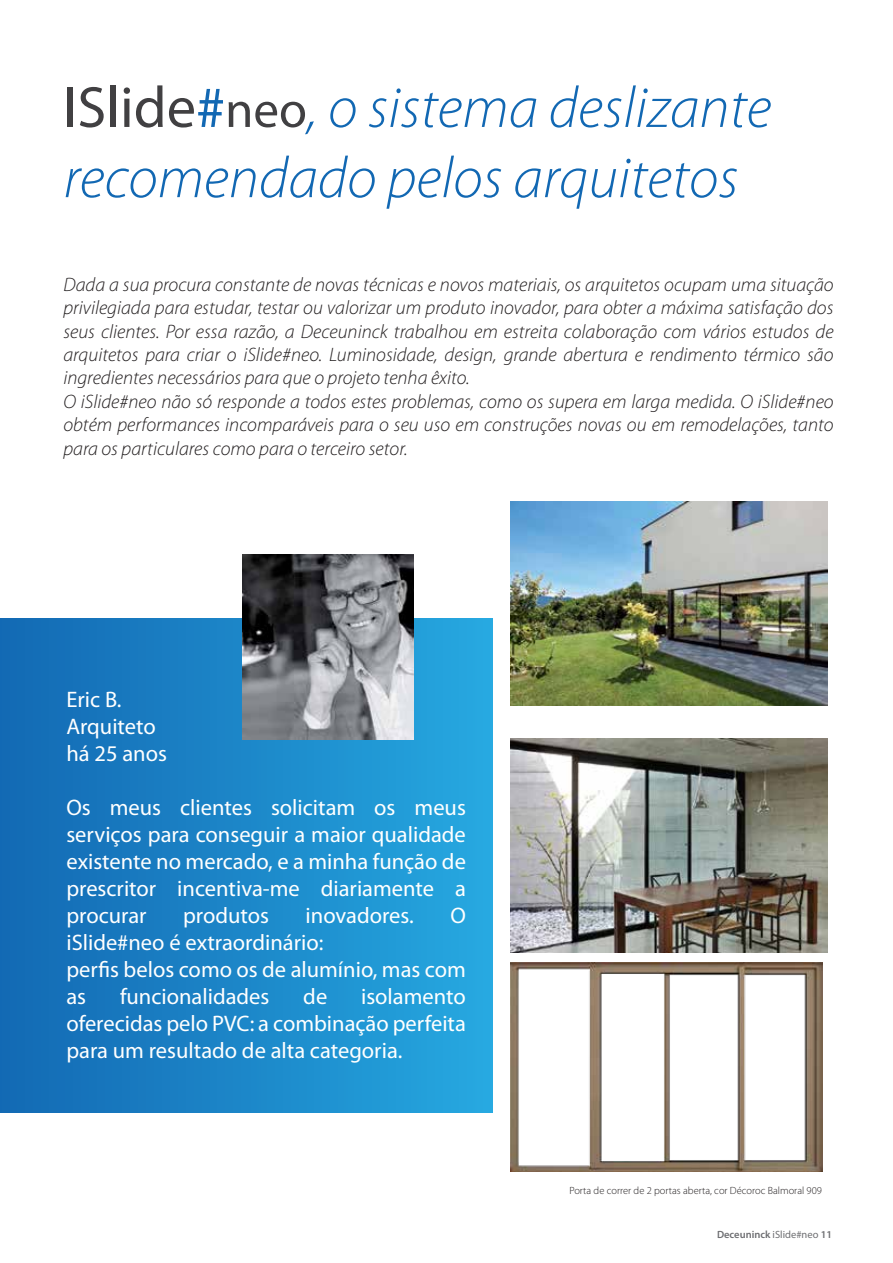
<style>
.page{position:relative;width:893px;height:1263px;background:#fff}
.page>*{position:absolute;margin:0;border:0;box-sizing:border-box;transform-origin:0 0}
.t1{font:italic 300 58.5px/70.2px "Myriad Pro";color:#1268b3}
.t2{font:22.5px/27px "Myriad Pro";color:#fff}
.t3{font:italic 300 19.5px/23.4px "Myriad Pro";color:#231f20}
.t4{font:300 10.5px "Myriad Pro";color:#231f20}
.t5{font:600 10.5px "Myriad Pro";color:#6d6e71}
.s1{font-weight:400;font-style:normal;color:#414042}
.s2{font-weight:400;font-style:normal}
.s3{font-weight:400;font-style:normal;font-size:51px;color:#414042}
.s4{font-weight:400}
</style>
<div class="page">
<div style="left:0;top:619px;width:492px;height:494px;background:linear-gradient(to right,#1368b3,#26a8e0)"></div>
<img style="left:510px;top:502px;width:318px;height:203px">
<img style="left:242px;top:555px;width:171px;height:184px">
<img style="left:510px;top:739px;width:318px;height:213px">
<img style="left:510px;top:963px;width:313px;height:208px">
<h1 class="t1" style="left:63px;top:74px;width:709px"><span class="s1">ISlide</span><span class="s2">#</span><span class="s3">neo</span>, o sistema deslizante recomendado pelos arquitetos</h1>
<p class="t3" style="left:63px;top:273px;width:772px">Dada a sua procura constante de novas técnicas e novos materiais, os arquitetos ocupam uma situação privilegiada para estudar, testar ou valorizar um produto inovador, para obter a máxima satisfação dos seus clientes. Por essa razão, a Deceuninck trabalhou em estreita colaboração com vários estudos de arquitetos para criar o iSlide#neo. Luminosidade, design, grande abertura e rendimento térmico são ingredientes necessários para que o projeto tenha êxito.<br>O iSlide#neo não só responde a todos estes problemas, como os supera em larga medida. O iSlide#neo obtém performances incomparáveis para o seu uso em construções novas ou em remodelações, tanto para os particulares como para o terceiro setor.</p>
<p class="t2" style="left:66px;top:686px;width:102px">Eric B.<br>Arquiteto há 25 anos</p>
<p class="t2" style="left:66px;top:794px;width:401px;text-align:justify">Os meus clientes solicitam os meus serviços para conseguir a maior qualidade existente no mercado, e a minha função de prescritor incentiva-me diariamente a procurar</p>
<p class="t2" style="left:183px;top:902px;width:87px">produtos</p>
<p class="t2" style="left:306px;top:902px;width:110px">inovadores.</p>
<p class="t2" style="left:450px;top:902px;width:17px">O</p>
<p class="t2" style="left:66px;top:929px;width:401px">iSlide#neo é extraordinário:<br>perfis belos como os de alumínio, mas com as</p>
<p class="t2" style="left:120px;top:983px;width:151px">funcionalidades</p>
<p class="t2" style="left:303px;top:983px;width:25px">de</p>
<p class="t2" style="left:66px;top:983px;width:401px;text-align:justify;text-indent:295px">isolamento oferecidas pelo PVC: a combinação perfeita para um resultado de alta categoria.</p>
<p class="t4" style="left:569px;top:1185px;width:254px">Porta de correr de 2 portas aberta, cor Décoroc Balmoral 909</p>
<p class="t5" style="left:717px;top:1229px;width:116px">Deceuninck <span class="s4">iSlide#neo</span> 11</p>
</div>
